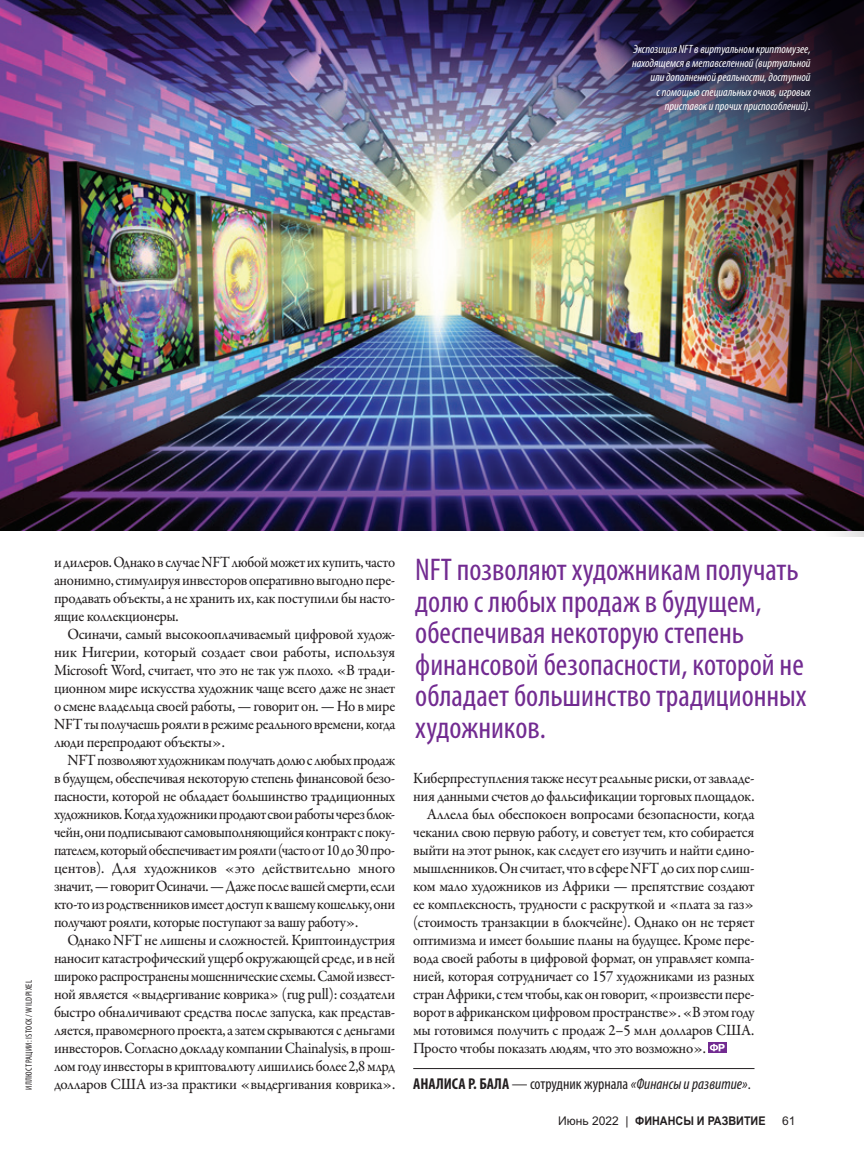
<style>
.page{position:relative;width:864px;height:1161px;background:#fff}
.page>*{position:absolute;margin:0;border:0;box-sizing:border-box;transform-origin:0 0}
.t1{font:condensed 31.5px/31.5px "Myriad Pro";color:#722b91}
.t2{font:500 15.75px/18px "Garamond Premr Pro";letter-spacing:-.02em;color:#231f20;text-align:justify;scale:.94 1}
.t3{font:500 15.75px/18px "Garamond Premr Pro";letter-spacing:-.02em;color:#231f20;text-align:justify;scale:.93 1}
.t4{font:500 15.75px/18px "Garamond Premr Pro";letter-spacing:-.02em;color:#231f20;text-align:justify;scale:.95 1}
.t5{font:500 15.75px/18px "Garamond Premr Pro";letter-spacing:-.02em;color:#231f20;text-align:justify;scale:.92 1}
.t6{font:500 15.75px "Garamond Premr Pro";letter-spacing:-.02em;color:#231f20;scale:.96 1}
.t7{font:condensed 15.75px "Myriad Pro";color:#231f20}
.t8{font:italic condensed 12px/14.4px "Myriad Pro";color:#fff;text-align:right}
.t9{font:700 12px "Arial MT Pro Cyr";color:#231f20;scale:.9 1}
.t10{font:12px "Arial MT Pro Cyr";color:#231f20}
.t11{font:condensed 9px "Myriad Pro";letter-spacing:.035em;color:#231f20}
.s1{font-weight:700}
.s2{font-style:italic}
.s3{font-weight:400}
</style>
<div class="page">
<img style="left:0;top:0;width:403px;height:531px">
<img style="left:403px;top:0;width:461px;height:537px">
<hr style="left:413px;top:1068px;width:341px;height:1px;background:#231f20">
<svg style="left:708px;top:1042px;width:18px;height:11px"></svg>
<svg style="left:710px;top:1044px;width:15px;height:7px"></svg>
<p class="t8" style="left:632px;top:42px;width:180px">Экспозиция NFT в виртуальном криптомузее, находящемся в метавселенной (виртуальной или дополненной реальности, доступной<br>с помощью специальных очков, игровых приставок и прочих приспособлений).</p>
<p class="t11" style="left:24px;top:1090px;width:111px;rotate:-90deg">ИЛЛЮСТРАЦИИ: ISTOCK / WILDPIXEL</p>
<p class="t5" style="left:54px;top:553px;width:372px">и дилеров. Однако в случае NFT любой может их купить, часто анонимно, стимулируя инвесторов оперативно выгодно пере&shy;продавать объекты, а не хранить их, как поступили бы насто&shy;ящие коллекционеры.</p>
<p class="t4" style="left:54px;top:625px;width:361px;text-indent:14px">Осиначи, самый высокооплачиваемый цифровой худож&shy;ник Нигерии, который создает свои работы, используя Microsoft Word, считает, что это не так уж плохо. «В тради&shy;ционном мире искусства художник чаще всего даже не знает о смене владельца своей работы, — говорит он. — Но в мире NFT ты получаешь роялти в режиме реального времени, когда люди перепродают объекты».</p>
<p class="t3" style="left:54px;top:751px;width:369px;text-indent:14px">NFT позволяют художникам получать долю с любых продаж в будущем, обеспечивая некоторую степень финансовой безо&shy;пасности, которой не обладает большинство традиционных художников. Когда художники продают свои работы через блок&shy;чейн, они подписывают самовыполняющийся контракт с поку&shy;пателем, который обеспечивает им роялти (часто от 10 до 30 про&shy;центов). Для художников «это действительно много значит, — говорит Осиначи. — Даже после вашей смерти, если кто-то из родственников имеет доступ к вашему кошельку, они получают роялти, которые поступают за вашу работу».</p>
<p class="t2" style="left:54px;top:931px;width:365px;text-indent:14px">Однако NFT не лишены и сложностей. Криптоиндустрия наносит катастрофический ущерб окружающей среде, и в ней широко распространены мошеннические схемы. Самой извест&shy;ной является «выдергивание коврика» (rug pull): создатели быстро обналичивают средства после запуска, как представ&shy;ляется, правомерного проекта, а затем скрываются с деньгами инвесторов. Согласно докладу компании Chainalysis, в прош&shy;лом году инвесторы в криптовалюту лишились более 2,8 млрд долларов США из-за практики «выдергивания коврика».</p>
<h1 class="t1" style="left:415px;top:555px;width:393px">NFT позволяют художникам получать долю с любых продаж в будущем, обеспечивая некоторую степень финансовой безопасности, которой не обладает большинство традиционных художников.</h1>
<p class="t2" style="left:413px;top:769px;width:365px">Киберпреступления также несут реальные риски, от завладе-</p>
<p class="t2" style="left:413px;top:787px;width:365px">ния данными счетов до фальсификации торговых площадок.</p>
<p class="t6" style="left:427px;top:805px;width:343px">Аллела был обеспокоен вопросами безопасности, когда</p>
<p class="t2" style="left:413px;top:823px;width:365px">чеканил свою первую работу, и советует тем, кто собирается</p>
<p class="t2" style="left:413px;top:841px;width:365px">выйти на этот рынок, как следует его изучить и найти едино-</p>
<p class="t2" style="left:413px;top:859px;width:365px">мышленников. Он считает, что в сфере NFT до сих пор слиш-</p>
<p class="t6" style="left:413px;top:877px;width:357px">ком мало художников из Африки — препятствие создают</p>
<p class="t2" style="left:413px;top:895px;width:365px">ее комплексность, трудности с раскруткой и «плата за газ»</p>
<p class="t4" style="left:413px;top:913px;width:361px">(стоимость транзакции в блокчейне). Однако он не теряет</p>
<p class="t2" style="left:413px;top:931px;width:365px">оптимизма и имеет большие планы на будущее. Кроме пере-</p>
<p class="t2" style="left:413px;top:949px;width:365px">вода своей работы в цифровой формат, он управляет компа-</p>
<p class="t2" style="left:413px;top:967px;width:364px">нией, которая сотрудничает со 157 художниками из разных</p>
<p class="t3" style="left:413px;top:985px;width:368px">стран Африки, с тем чтобы, как он говорит, «произвести пере-</p>
<p class="t3" style="left:413px;top:1003px;width:369px">ворот в африканском цифровом пространстве». «В этом году</p>
<p class="t2" style="left:413px;top:1021px;width:364px">мы готовимся получить с продаж 2–5 млн долларов США.</p>
<p class="t2" style="left:413px;top:1039px;width:313px">Просто чтобы показать людям, что это возможно».</p>
<p class="t7" style="left:413px;top:1075px;width:339px"><span class="s1">АНАЛИСА Р. БАЛА</span> — сотрудник журнала <span class="s2">«Финансы и развитие»</span>.</p>
<p class="t9" style="left:558px;top:1114px;width:232px"><span class="s3">Июнь 2022 |</span> ФИНАНСЫ И РАЗВИТИЕ</p>
<p class="t10" style="left:782px;top:1114px;width:15px">61</p>
</div>
